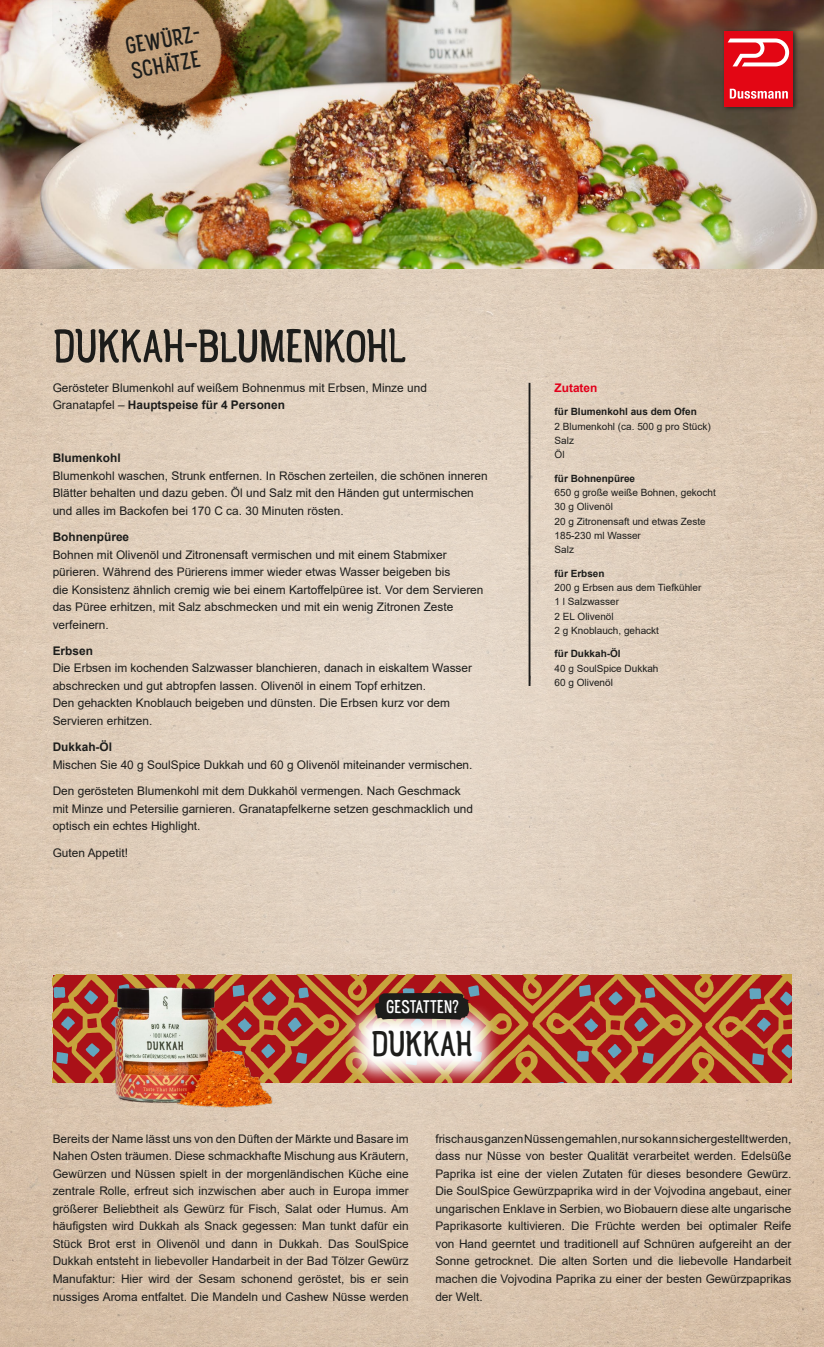
<style>
.page{position:relative;width:824px;height:1347px;background:#fff}
.page>*{position:absolute;margin:0;border:0;box-sizing:border-box;transform-origin:0 0}
.t1{font:50px "Rainier North 500";letter-spacing:-.02em;color:#1d1d1b}
.t2{font:38.19px "Rainier North 500";letter-spacing:-.02em;color:#1d1d1b}
.t3{font:25.06px/25.4px "Rainier North 500";color:#1d1d1b}
.t4{font:19.69px "Rainier North 500";letter-spacing:-.005em;color:#fff}
.t5{font:11.88px/17.5px "Arial";color:#1d1d1b}
.t6{font:700 11.88px "Arial";color:#e2001a}
.t7{font:10px/14.4px "Arial";color:#1d1d1b}
.s1{font-weight:700}
</style>
<div class="page">
<img style="left:0;top:269px;width:824px;height:1077px">
<img style="left:0;top:0;width:824px;height:269px">
<img style="left:53px;top:0;width:225px;height:182px">
<img style="left:53px;top:974px;width:738px;height:108px">
<svg style="left:343px;top:1001px;width:158px;height:85px"></svg>
<svg style="left:375px;top:992px;width:94px;height:27px;background:#2b231f"></svg>
<img style="left:115px;top:987px;width:158px;height:120px">
<div style="left:722px;top:28px;width:76px;height:84px;background:#1d1d1b;opacity:.75"></div>
<div style="left:724px;top:31px;width:69px;height:75px;background:#e30614"></div>
<svg style="left:728px;top:39px;width:61px;height:27px"></svg>
<svg style="left:730px;top:89px;width:58px;height:10px"></svg>
<svg style="left:531px;top:647px;width:1px;height:15px"></svg>
<hr style="left:528px;top:383px;width:3px;height:303px;background:#1d1d1b">
<p class="t3" style="left:124px;top:34px;width:82px;rotate:-10deg">GEWÜRZ-<br>SCHÄTZE</p>
<p class="t1" style="left:53px;top:318px;width:354px">DUKKAH-BLUMENKOHL</p>
<p class="t5" style="left:53px;top:379px;width:376px">Gerösteter Blumenkohl auf weißem Bohnenmus mit Erbsen, Minze und<br>Granatapfel – <span class="s1">Hauptspeise für 4 Personen</span></p>
<p class="t5" style="left:53px;top:449px;width:436px"><span class="s1">Blumenkohl<br></span>Blumenkohl waschen, Strunk entfernen. In Röschen zerteilen, die schönen inneren Blätter behalten und dazu geben. Öl und Salz mit den Händen gut untermischen und alles im Backofen bei 170 C ca. 30 Minuten rösten.</p>
<p class="t5" style="left:53px;top:528px;width:432px"><span class="s1">Bohnenpüree<br></span>Bohnen mit Olivenöl und Zitronensaft vermischen und mit einem Stabmixer pürieren. Während des Pürierens immer wieder etwas Wasser beigeben bis<br>die Konsistenz ähnlich cremig wie bei einem Kartoffelpüree ist. Vor dem Servieren das Püree erhitzen, mit Salz abschmecken und mit ein wenig Zitronen Zeste verfeinern.</p>
<p class="t5" style="left:53px;top:642px;width:421px"><span class="s1">Erbsen<br></span>Die Erbsen im kochenden Salzwasser blanchieren, danach in eiskaltem Wasser abschrecken und gut abtropfen lassen. Olivenöl in einem Topf erhitzen.<br>Den gehackten Knoblauch beigeben und dünsten. Die Erbsen kurz vor dem Servieren erhitzen.</p>
<p class="t5" style="left:53px;top:738px;width:421px"><span class="s1">Dukkah-Öl<br></span>Mischen Sie 40 g SoulSpice Dukkah und 60 g Olivenöl miteinander vermischen.</p>
<p class="t5" style="left:53px;top:782px;width:422px">Den gerösteten Blumenkohl mit dem Dukkahöl vermengen. Nach Geschmack mit Minze und Petersilie garnieren. Granatapfelkerne setzen geschmacklich und optisch ein echtes Highlight.</p>
<p class="t5" style="left:53px;top:843px;width:77px">Guten Appetit!</p>
<p class="t4" style="left:386px;top:995px;width:74px">GESTATTEN?</p>
<p class="t2" style="left:371px;top:1022px;width:103px">DUKKAH</p>
<p class="t6" style="left:554px;top:379px;width:44px">Zutaten</p>
<p class="t7" style="left:554px;top:404px;width:158px"><span class="s1">für Blumenkohl aus dem Ofen<br></span>2 Blumenkohl (ca. 500 g pro Stück)<br>Salz<br>Öl</p>
<p class="t7" style="left:554px;top:471px;width:163px"><span class="s1">für Bohnenpüree<br></span>650 g große weiße Bohnen, gekocht<br>30 g Olivenöl<br>20 g Zitronensaft und etwas Zeste<br>185-230 ml Wasser<br>Salz</p>
<p class="t7" style="left:554px;top:566px;width:148px"><span class="s1">für Erbsen<br></span>200 g Erbsen aus dem Tiefkühler<br>1 l Salzwasser<br>2 EL Olivenöl<br>2 g Knoblauch, gehackt</p>
<p class="t7" style="left:554px;top:646px;width:105px"><span class="s1">für Dukkah-Öl<br></span>40 g SoulSpice Dukkah<br>60 g Olivenöl</p>
<p class="t5" style="left:53px;top:1129px;width:358px;text-align:justify">Bereits der Name lässt uns von den Düften der Märkte und Basare im Nahen Osten träumen. Diese schmackhafte Mischung aus Kräutern, Gewürzen und Nüssen spielt in der morgenländischen Küche eine zentrale Rolle, erfreut sich inzwischen aber auch in Europa immer größerer Beliebtheit als Gewürz für Fisch, Salat oder Humus. Am häufigsten wird Dukkah als Snack gegessen: Man tunkt dafür ein Stück Brot erst in Olivenöl und dann in Dukkah. Das SoulSpice Dukkah entsteht in liebevoller Handarbeit in der Bad Tölzer Gewürz Manufaktur: Hier wird der Sesam schonend geröstet, bis er sein nussiges Aroma entfaltet. Die Mandeln und Cashew Nüsse werden</p>
<p class="t5" style="left:435px;top:1129px;width:358px;text-align:justify">frisch aus ganzen Nüssen gemahlen, nur so kann sichergestellt werden, dass nur Nüsse von bester Qualität verarbeitet werden. Edelsüße Paprika ist eine der vielen Zutaten für dieses besondere Gewürz.<br>Die SoulSpice Gewürzpaprika wird in der Vojvodina angebaut, einer ungarischen Enklave in Serbien, wo Biobauern diese alte ungarische Paprikasorte kultivieren. Die Früchte werden bei optimaler Reife von Hand geerntet und traditionell auf Schnüren aufgereiht an der Sonne getrocknet. Die alten Sorten und die liebevolle Handarbeit machen die Vojvodina Paprika zu einer der besten Gewürzpaprikas der Welt.</p>
</div>
